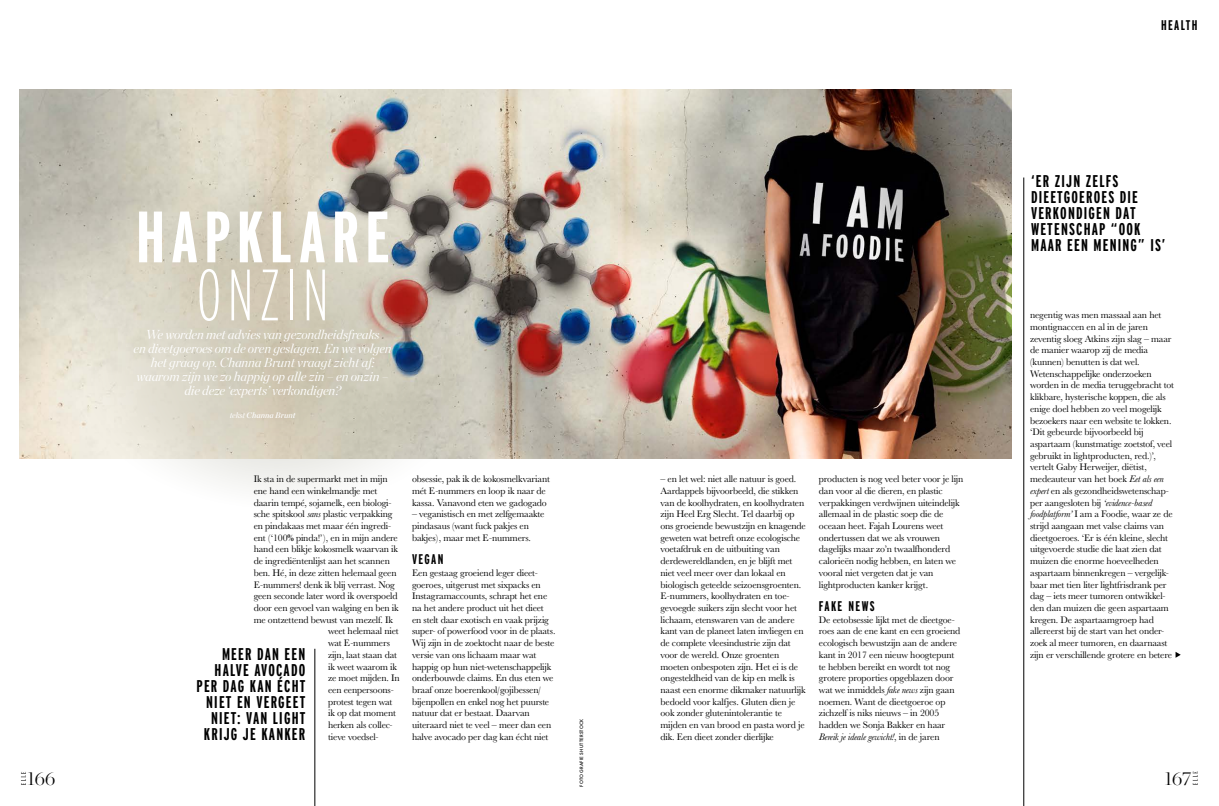
<style>
.page{position:relative;width:1219px;height:806px;background:#fff}
.page>*{position:absolute;margin:0;border:0;box-sizing:border-box;transform-origin:0 0}
.t1{font:700 extra-condensed 72.5px "Interstate";letter-spacing:.085em;color:#fff}
.t2{font:200 extra-condensed 72.5px "Interstate";letter-spacing:.08em;color:#fff}
.t3{font:200 19px "Chronicle Display";letter-spacing:-.02em;color:#000}
.t4{font:700 extra-condensed 17px/16px "Interstate";letter-spacing:.07em;color:#000}
.t5{font:700 extra-condensed 14px "Interstate";letter-spacing:.1em;color:#000}
.t6{font:italic 300 13px/14px "Chronicle Display";letter-spacing:-.01em;color:#fff;text-align:center}
.t7{font:9.8px/11.7px "Baskerville No 2";letter-spacing:-.015em;color:#000}
.t8{font:italic 8px "Chronicle Display Semi";color:#fff}
.t9{font:500 5px "Elle Gabor Std";letter-spacing:.05em;color:#000}
.s1{font-family:"Chronicle Display"}
.s2{font-style:italic}
</style>
<div class="page">
<img style="left:20px;top:90px;width:991px;height:368px">
<svg style="left:1175px;top:651px;width:6px;height:6px"></svg>
<svg style="left:21px;top:771px;width:5px;height:13px"></svg>
<svg style="left:1193px;top:771px;width:5px;height:13px"></svg>
<svg style="left:65px;top:202px;width:427px;height:307px;background:#d3cdc0"></svg>
<hr style="left:1024px;top:177px;width:1px;height:628px;background:#000">
<hr style="left:315px;top:648px;width:1px;height:157px;background:#000">
<h1 class="t1" style="left:136px;top:197px;width:255px">HAPKLARE</h1>
<h3 class="t5" style="left:1161px;top:17px;width:38px">HEALTH</h3>
<h3 class="t4" style="left:1031px;top:173px;width:111px">‘ER ZIJN ZELFS<br>DIEETGOEROES DIE<br>VERKONDIGEN DAT<br>WETENSCHAP “OOK</h3>
<h3 class="t4" style="left:1031px;top:237px;width:136px">MAAR EEN MENING” IS’</h3>
<h1 class="t2" style="left:196px;top:254px;width:134px">ONZIN</h1>
<h3 class="t6" style="left:134px;top:326px;width:260px">We worden met advies van gezondheidsfreaks<br>en dieetgoeroes om de oren geslagen. En we volgen het graag op. Channa Brunt vraagt zicht af: waarom zijn we zo happig op alle zin – en onzin – die deze ‘experts’ verkondigen?</h3>
<p class="t8" style="left:230px;top:409px;width:67px"><span class="s1">tekst</span> Channa Brunt</p>
<p class="t7" style="left:1030px;top:309px;width:145px">negentig was men massaal aan het montignaccen en al in de jaren zeventig sloeg Atkins zijn slag – maar de manier waarop zij de media (kunnen) benutten is dat wel.<br>Wetenschappelijke onderzoeken worden in de media teruggebracht tot klikbare, hysterische koppen, die als enige doel hebben zo veel mogelijk bezoekers naar een website te lokken. ‘Dit gebeurde bijvoorbeeld bij aspartaam (kunstmatige zoetstof, veel gebruikt in lightproducten, red.)’, vertelt Gaby Herweijer, diëtist, medeauteur van het boek <span class="s2">Eet als een expert</span> en als gezondheidswetenschap&shy;per aangesloten bij <span class="s2">‘evidence-based foodplatform’</span> I am a Foodie, waar ze de strijd aangaan met valse claims van dieetgoeroes. ‘Er is één kleine, slecht uitgevoerde studie die laat zien dat muizen die enorme hoeveelheden aspartaam binnenkregen – vergelijk&shy;baar met tien liter lightfrisdrank per dag – iets meer tumoren ontwikkel&shy;den dan muizen die geen aspartaam kregen. De aspartaamgroep had allereerst bij de start van het onder&shy;zoek al meer tumoren, en daarnaast zijn er verschillende grotere en betere</p>
<p class="t7" style="left:254px;top:473px;width:135px">Ik sta in de supermarkt met in mijn</p>
<p class="t7" style="left:254px;top:484px;width:125px">ene hand een winkelmandje met</p>
<p class="t7" style="left:254px;top:496px;width:139px">daarin tempé, sojamelk, een biologi-</p>
<p class="t7" style="left:254px;top:508px;width:140px">sche spitskool <span class="s2">sans</span> plastic verpakking</p>
<p class="t7" style="left:254px;top:520px;width:139px">en pindakaas met maar één ingredi-</p>
<p class="t7" style="left:254px;top:531px;width:146px">ënt (‘100% pinda!’), en in mijn andere</p>
<p class="t7" style="left:254px;top:543px;width:146px">hand een blikje kokosmelk waarvan ik</p>
<p class="t7" style="left:254px;top:555px;width:138px">de ingrediëntenlijst aan het scannen</p>
<p class="t7" style="left:254px;top:566px;width:144px">ben. Hé, in deze zitten helemaal geen</p>
<p class="t7" style="left:254px;top:578px;width:143px">E-nummers! denk ik blij verrast. Nog</p>
<p class="t7" style="left:254px;top:590px;width:145px">geen seconde later word ik overspoeld</p>
<p class="t7" style="left:254px;top:601px;width:147px">door een gevoel van walging en ben ik</p>
<p class="t7" style="left:254px;top:613px;width:141px">me ontzettend bewust van mezelf. Ik</p>
<p class="t7" style="left:328px;top:625px;width:72px">weet helemaal niet</p>
<p class="t7" style="left:328px;top:637px;width:63px">wat E-nummers</p>
<p class="t7" style="left:328px;top:648px;width:70px">zijn, laat staan dat</p>
<p class="t7" style="left:328px;top:660px;width:71px">ik weet waarom ik</p>
<p class="t7" style="left:328px;top:672px;width:73px">ze moet mijden. In</p>
<p class="t7" style="left:328px;top:683px;width:67px">een eenpersoons-</p>
<p class="t7" style="left:328px;top:695px;width:66px">protest tegen wat</p>
<p class="t7" style="left:328px;top:707px;width:69px">ik op dat moment</p>
<p class="t7" style="left:328px;top:718px;width:66px">herken als collec-</p>
<p class="t7" style="left:328px;top:730px;width:51px">tieve voedsel-</p>
<p class="t7" style="left:660px;top:473px;width:147px">– en let wel: niet alle natuur is goed.<br>Aardappels bijvoorbeeld, die stikken van de koolhydraten, en koolhydraten zijn Heel Erg Slecht. Tel daarbij op ons groeiende bewustzijn en knagende geweten wat betreft onze ecologische voetafdruk en de uitbuiting van derdewereldlanden, en je blijft met niet veel meer over dan lokaal en biologisch geteelde seizoensgroenten.<br>E-nummers, koolhydraten en toe&shy;gevoegde suikers zijn slecht voor het lichaam, etenswaren van de andere kant van de planeet laten invliegen en de complete vleesindustrie zijn dat voor de wereld. Onze groenten moeten onbespoten zijn. Het ei is de ongesteldheid van de kip en melk is naast een enorme dikmaker natuurlijk bedoeld voor kalfjes. Gluten dien je ook zonder glutenintolerantie te mijden en van brood en pasta word je dik. Een dieet zonder dierlijke</p>
<p class="t7" style="left:819px;top:473px;width:146px">producten is nog veel beter voor je lijn dan voor al die dieren, en plastic verpakkingen verdwijnen uiteindelijk allemaal in de plastic soep die de oceaan heet. Fajah Lourens weet ondertussen dat we als vrouwen dagelijks maar zo’n twaalfhonderd calorieën nodig hebben, en laten we vooral niet vergeten dat je van lightproducten kanker krijgt.</p>
<h3 class="t5" style="left:819px;top:598px;width:57px">FAKE NEWS</h3>
<p class="t7" style="left:819px;top:613px;width:143px">De eetobsessie lijkt met de dieetgoe&shy;roes aan de ene kant en een groeiend ecologisch bewustzijn aan de andere kant in 2017 een nieuw hoogtepunt te hebben bereikt en wordt tot nog grotere proporties opgeblazen door wat we inmiddels <span class="s2">fake news</span> zijn gaan noemen. Want de dieetgoeroe op zichzelf is niks nieuws – in 2005 hadden we Sonja Bakker en haar <span class="s2">Bereik je ideale gewicht!</span>, in de jaren</p>
<p class="t7" style="left:412px;top:473px;width:139px">obsessie, pak ik de kokosmelkvariant mét E-nummers en loop ik naar de kassa. Vanavond eten we gadogado</p>
<p class="t7" style="left:412px;top:508px;width:134px">– veganistisch en met zelfgemaakte pindasaus (want fuck pakjes en bakjes), maar met E-nummers.</p>
<h3 class="t5" style="left:412px;top:551px;width:33px">VEGAN</h3>
<p class="t7" style="left:412px;top:566px;width:145px">Een gestaag groeiend leger dieet&shy;goeroes, uitgerust met sixpacks en Instagramaccounts, schrapt het ene na het andere product uit het dieet en stelt daar exotisch en vaak prijzig super- of powerfood voor in de plaats.<br>Wij zijn in de zoektocht naar de beste versie van ons lichaam maar wat happig op hun niet-wetenschappelijk onderbouwde claims. En dus eten we braaf onze boerenkool/gojibessen/ bijenpollen en enkel nog het puurste natuur dat er bestaat. Daarvan uiteraard niet te veel – meer dan een halve avocado per dag kan écht niet</p>
<h3 class="t4" style="left:197px;top:645px;width:110px;text-align:right">MEER DAN EEN<br>HALVE AVOCADO<br>PER DAG KAN ÉCHT<br>NIET EN VERGEET<br>NIET: VAN LIGHT<br>KRIJG JE KANKER</h3>
<p class="t9" style="left:579px;top:786px;width:69px;rotate:-90deg">FOTOGRAFIE SHUTTERSTOCK</p>
<h2 class="t3" style="left:27px;top:763px;width:29px">166</h2>
<h2 class="t3" style="left:1165px;top:763px;width:28px">167</h2>
</div>
